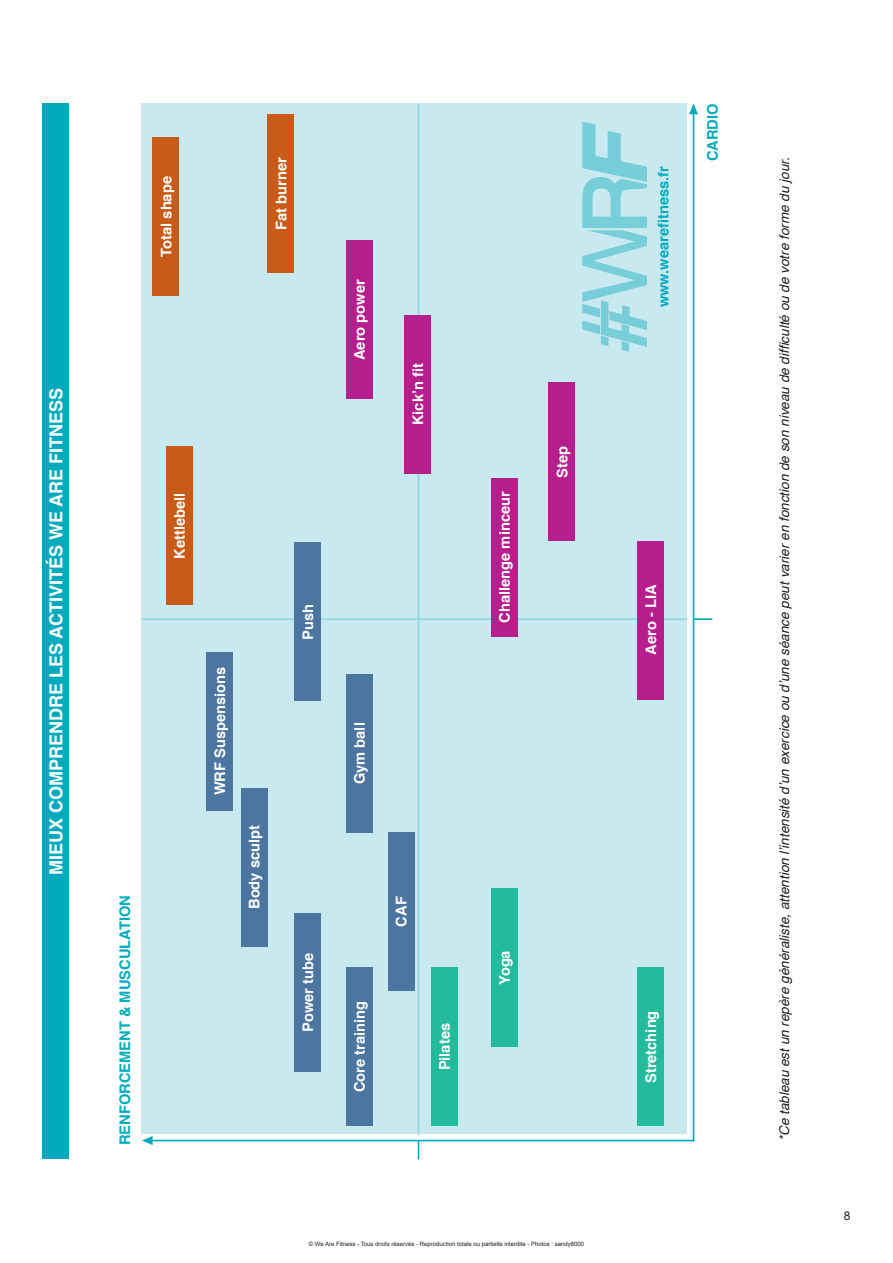
<style>
.page{position:relative;width:893px;height:1263px;background:#fff}
.page>*{position:absolute;margin:0;border:0;box-sizing:border-box;transform-origin:0 0}
.t1{font:700 18px "Helvetica";color:#fff}
.t2{font:700 14.7px "Helvetica";color:#fff}
.t3{font:700 14.7px "Helvetica";color:#00aabc}
.t4{font:italic 13.5px "Helvetica";color:#231f20}
.t5{font:12px "Arial";color:#231f20}
.t6{font:6px "Arial";color:#231f20}
</style>
<div class="page">
<div style="left:142px;top:104px;width:545px;height:1030px;background:#c8e9ef"></div>
<hr style="left:418px;top:104px;width:1px;height:1031px;background:#92d6df">
<hr style="left:142px;top:618px;width:545px;height:2px;background:#92d6df">
<hr style="left:145px;top:1140px;width:549px;height:1px;background:#00aabc">
<hr style="left:693px;top:107px;width:1px;height:1034px;background:#00aabc">
<div style="left:241px;top:788px;width:26px;height:158px;background:#4c759f"></div>
<div style="left:206px;top:652px;width:27px;height:158px;background:#4c759f"></div>
<div style="left:294px;top:913px;width:27px;height:158px;background:#4c759f"></div>
<div style="left:294px;top:543px;width:27px;height:158px;background:#4c759f"></div>
<div style="left:346px;top:968px;width:27px;height:158px;background:#4c759f"></div>
<div style="left:388px;top:832px;width:26px;height:158px;background:#4c759f"></div>
<div style="left:346px;top:674px;width:27px;height:158px;background:#4c759f"></div>
<div style="left:491px;top:478px;width:27px;height:158px;background:#b41e8d"></div>
<div style="left:346px;top:241px;width:27px;height:158px;background:#b41e8d"></div>
<div style="left:548px;top:383px;width:27px;height:158px;background:#b41e8d"></div>
<div style="left:637px;top:541px;width:27px;height:158px;background:#b41e8d"></div>
<div style="left:404px;top:315px;width:27px;height:158px;background:#b41e8d"></div>
<div style="left:43px;top:104px;width:26px;height:1055px;background:#00aabc"></div>
<div style="left:431px;top:968px;width:27px;height:158px;background:#24bb9d"></div>
<div style="left:637px;top:968px;width:27px;height:158px;background:#24bb9d"></div>
<div style="left:491px;top:889px;width:27px;height:158px;background:#24bb9d"></div>
<div style="left:153px;top:137px;width:26px;height:159px;background:#c85b18"></div>
<div style="left:166px;top:446px;width:27px;height:159px;background:#c85b18"></div>
<div style="left:267px;top:114px;width:27px;height:158px;background:#c85b18"></div>
<svg style="left:418px;top:1141px;width:1px;height:18px"></svg>
<svg style="left:694px;top:618px;width:18px;height:2px"></svg>
<svg style="left:142px;top:1136px;width:11px;height:9px"></svg>
<svg style="left:689px;top:104px;width:9px;height:10px"></svg>
<svg style="left:582px;top:122px;width:65px;height:230px"></svg>
<p class="t1" style="left:42px;top:875px;width:489px;rotate:-90deg">MIEUX COMPRENDRE LES ACTIVITÉS WE ARE FITNESS</p>
<p class="t3" style="left:113px;top:1145px;width:251px;rotate:-90deg">RENFORCEMENT &amp; MUSCULATION</p>
<p class="t2" style="left:154px;top:257px;width:82px;rotate:-90deg">Total shape</p>
<p class="t2" style="left:168px;top:559px;width:67px;rotate:-90deg">Kettlebell</p>
<p class="t2" style="left:208px;top:795px;width:130px;rotate:-90deg">WRF Suspensions</p>
<p class="t2" style="left:243px;top:909px;width:85px;rotate:-90deg">Body sculpt</p>
<p class="t3" style="left:701px;top:161px;width:59px;rotate:-90deg">CARDIO</p>
<p class="t2" style="left:269px;top:230px;width:74px;rotate:-90deg">Fat burner</p>
<p class="t4" style="left:774px;top:1141px;width:985px;rotate:-90deg">*Ce tableau est un repère généraliste, attention l’intensité d’un exercice ou d’une séance peut varier en fonction de son niveau de difficulté ou de votre forme du jour.</p>
<p class="t3" style="left:651px;top:307px;width:143px;rotate:-90deg">www.wearefitness.fr</p>
<p class="t2" style="left:348px;top:360px;width:82px;rotate:-90deg">Aero power</p>
<p class="t2" style="left:406px;top:425px;width:63px;rotate:-90deg">Kick’n fit</p>
<p class="t2" style="left:550px;top:478px;width:33px;rotate:-90deg">Step</p>
<p class="t2" style="left:493px;top:623px;width:133px;rotate:-90deg">Challenge minceur</p>
<p class="t2" style="left:639px;top:655px;width:72px;rotate:-90deg">Aero - LIA</p>
<p class="t2" style="left:296px;top:639px;width:37px;rotate:-90deg">Push</p>
<p class="t2" style="left:348px;top:784px;width:63px;rotate:-90deg">Gym ball</p>
<p class="t2" style="left:389px;top:926px;width:32px;rotate:-90deg">CAF</p>
<p class="t2" style="left:493px;top:985px;width:36px;rotate:-90deg">Yoga</p>
<p class="t2" style="left:296px;top:1032px;width:81px;rotate:-90deg">Power tube</p>
<p class="t2" style="left:348px;top:1092px;width:93px;rotate:-90deg">Core training</p>
<p class="t2" style="left:639px;top:1083px;width:74px;rotate:-90deg">Stretching</p>
<p class="t2" style="left:433px;top:1070px;width:49px;rotate:-90deg">Pilates</p>
<p class="t6" style="left:309px;top:1240px;width:277px">© We Are Fitness - Tous droits réservés - Reproduction totale ou partielle interdite - Photos : sandy8000</p>
<p class="t5" style="left:844px;top:1208px;width:8px">8</p>
</div>
